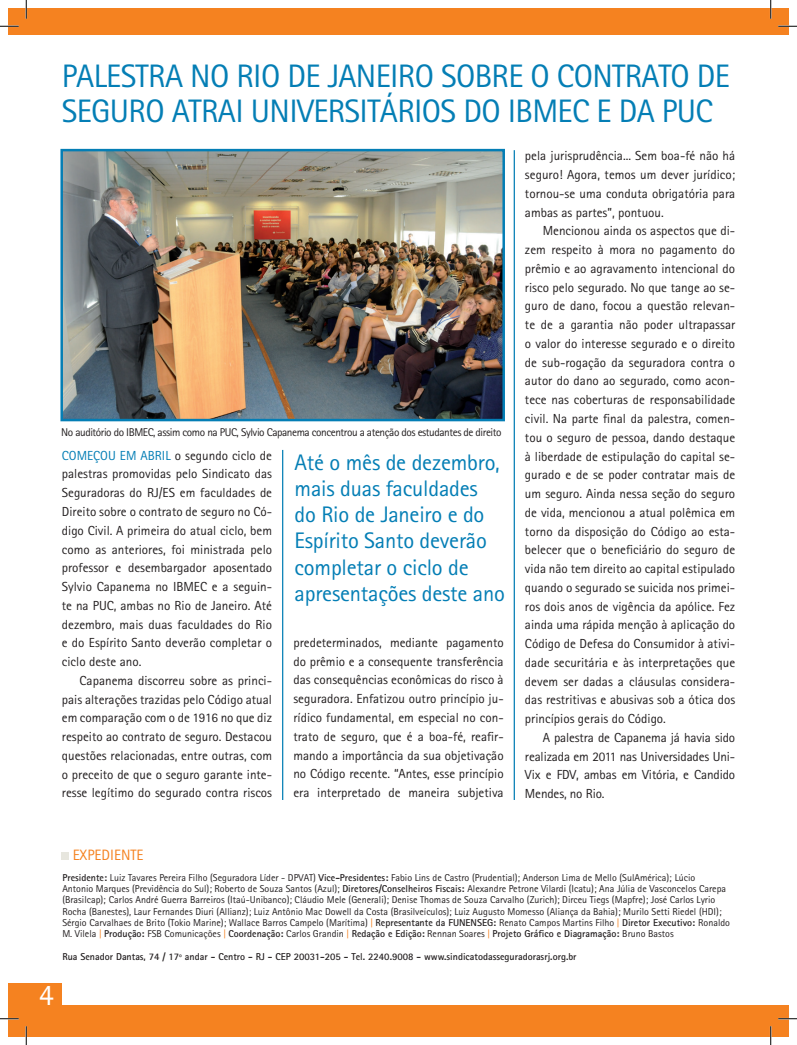
<style>
.page{position:relative;width:797px;height:1045px;background:#fff}
.page>*{position:absolute;margin:0;border:0;box-sizing:border-box;transform-origin:0 0}
.t1{font:32.5px/35px "Rotis Sans Serif";letter-spacing:-.02em;color:#047eb5}
.t2{font:30px "Rotis Sans Serif";color:#fff}
.t3{font:22.5px/26.2px "Rotis Sans Serif";letter-spacing:-.01em;color:#047eb5}
.t4{font:15px "Rotis Sans Serif";color:#f58220}
.t5{font:13.12px/18.8px "Rotis Sans Serif";color:#231f20;text-align:justify}
.t6{font:11.25px "Rotis Sans Serif";letter-spacing:-.04em;color:#231f20}
.t7{font:10px/11.2px "Rotis Sans Serif";color:#231f20}
.t8{font:700 10px "Rotis Sans Serif";color:#231f20}
.s1{color:#047eb5}
.s2{font-weight:700}
.s3{color:#f58220}
</style>
<div class="page">
<div style="left:9px;top:9px;width:779px;height:26px;background:#f58220"></div>
<div style="left:9px;top:1004px;width:779px;height:32px;background:#f58220"></div>
<div style="left:9px;top:983px;width:53px;height:53px;background:#f58220"></div>
<div style="left:62px;top:852px;width:7px;height:7px;background:#e7e6de"></div>
<hr style="left:513px;top:150px;width:2px;height:650px;background:#047eb5">
<hr style="left:282px;top:450px;width:1px;height:350px;background:#047eb5">
<img style="left:63px;top:152px;width:439px;height:266px">
<div style="left:60px;top:149px;width:445px;height:272px;border:2px solid #047eb5"></div>
<svg style="left:0;top:25px;width:19px;height:2px"></svg>
<svg style="left:778px;top:25px;width:19px;height:2px"></svg>
<svg style="left:0;top:1018px;width:19px;height:1px"></svg>
<svg style="left:778px;top:1018px;width:19px;height:1px"></svg>
<svg style="left:25px;top:0;width:2px;height:19px"></svg>
<svg style="left:25px;top:1026px;width:2px;height:19px"></svg>
<svg style="left:770px;top:0;width:1px;height:19px"></svg>
<svg style="left:770px;top:1026px;width:1px;height:19px"></svg>
<h1 class="t1" style="left:62px;top:58px;width:669px">PALESTRA NO RIO DE JAN EI RO SOBRE O CONTRATO DE<br>SEGURO ATRAI UNIVERSITÁRIOS DO I BMEC E DA PUC</h1>
<p class="t6" style="left:61px;top:425px;width:442px">No auditório do I BMEC, assim como na PUC, Sylvio Capanema concentrou a atenção dos estudantes de direito</p>
<h3 class="t3" style="left:294px;top:449px;width:212px">Até o mês de dezembro, mais duas faculdades<br>do Rio de Janeiro e do<br>Espírito Santo deverão completar o ciclo de apresentações deste ano</h3>
<p class="t5" style="left:62px;top:446px;width:212px"><span class="s1">Começou em abril</span> o segundo ciclo de palestras promovidas pelo Sindicato das Seguradoras do RJ/ES em faculdades de Direito sobre o contrato de seguro no Có&shy;digo Civil. A primeira do atual ciclo, bem como as anteriores, foi ministrada pelo professor e desembargador aposentado Sylvio Capanema no I BMEC e a seguin&shy;te na PUC, ambas no Rio de Janeiro. Até dezembro, mais duas faculdades do Rio e do Espírito Santo deverão completar o ciclo deste ano.</p>
<p class="t5" style="left:62px;top:671px;width:212px;text-indent:18px">Capanema discorreu sobre as princi&shy;pais alterações trazidas pelo Código atual em comparação com o de 1916 no que diz respeito ao contrato de seguro. Destacou questões relacionadas, entre outras, com o preceito de que o seguro garante inte&shy;resse legítimo do segurado contra riscos</p>
<p class="t5" style="left:293px;top:633px;width:212px">predeterminados, mediante pagamento do prêmio e a consequente transferência das consequências econômicas do risco à seguradora. Enfatizou outro princípio ju&shy;rídico fundamental, em especial no con&shy;trato de seguro, que é a boa-fé, reafir&shy;mando a importância da sua objetivação no Código recente. “Antes, esse princípio era interpretado de maneira subjetiva</p>
<p class="t5" style="left:525px;top:146px;width:212px">pela jurisprudência... Sem boa-fé não há seguro! Agora, temos um dever jurídico; tornou-se uma conduta obrigatória para ambas as partes”, pontuou.</p>
<p class="t5" style="left:525px;top:221px;width:212px;text-indent:18px">Mencionou ainda os aspectos que di&shy;zem respeito à mora no pagamento do prêmio e ao agravamento intencional do risco pelo segurado. No que tange ao se&shy;guro de dano, focou a questão relevan&shy;te de a garantia não poder ultrapassar o valor do interesse segurado e o direito de sub-rogação da seguradora contra o autor do dano ao segurado, como acon&shy;tece nas coberturas de responsabilidade civil. Na parte final da palestra, comen&shy;tou o seguro de pessoa, dando destaque à liberdade de estipulação do capital se&shy;gurado e de se poder contratar mais de um seguro. Ainda nessa seção do seguro de vida, mencionou a atual polêmica em torno da disposição do Código ao esta&shy;belecer que o beneficiário do seguro de vida não tem direito ao capital estipulado quando o segurado se suicida nos primei&shy;ros dois anos de vigência da apólice. Fez ainda uma rápida menção à aplicação do Código de Defesa do Consumidor à ativi&shy;dade securitária e às interpretações que devem ser dadas a cláusulas considera&shy;das restritivas e abusivas sob a ótica dos princípios gerais do Código.</p>
<p class="t5" style="left:525px;top:728px;width:212px;text-indent:18px">A palestra de Capanema já havia sido realizada em 2011 nas Universidades Uni-Vix e FDV, ambas em Vitória, e Candido Mendes, no Rio.</p>
<p class="t4" style="left:73px;top:846px;width:71px">Expediente</p>
<p class="t7" style="left:62px;top:871px;width:669px"><span class="s2">Presidente:</span> Luiz Tavares Pereira Filho (Seguradora Líder - DPVAT) <span class="s2">Vice-Presidentes:</span> Fabio Lins de Castro (Prudential); Anderson Lima de Mello (SulAmérica); Lúcio<br>Antonio Marques (Previdência do Sul); Roberto de Souza Santos (Azul); <span class="s2">Diretores/Conselheiros Fiscais:</span> Alexandre Petrone Vilardi (Icatu); Ana Júlia de Vasconcelos Carepa (Brasilcap); Carlos André Guerra Barreiros (Itaú-Unibanco); Cláudio Mele (Generali); Denise Thomas de Souza Carvalho (Zurich); Dirceu Tiegs (Mapfre); José Carlos Lyrio Rocha (Banestes), Laur Fernandes Diuri (Allianz); Luiz Antônio Mac Dowell da Costa (Brasilveículos); Luiz Augusto Momesso (Aliança da Bahia); Murilo Setti Riedel (HDI); Sérgio Carvalhaes de Brito (Tokio Marine); Wallace Barros Campelo (Marítima) <span class="s3">|</span> <span class="s2">Representante da FUNENSEG:</span> Renato Campos Martins Filho <span class="s3">|</span> <span class="s2">Diretor Executivo:</span> Ronaldo M. Vilela <span class="s3">|</span> <span class="s2">Produção:</span> FSB Comunicações <span class="s3">|</span> <span class="s2">Coordenação:</span> Carlos Grandin <span class="s3">|</span> <span class="s2">Redação e Edição:</span> Rennan Soares <span class="s3">|</span> <span class="s2">Projeto Gráfico e Diagramação:</span> Bruno Bastos</p>
<p class="t8" style="left:62px;top:949px;width:515px">Rua Senador Dantas, 74 / 17º andar - Centro - RJ - CEP 20031-205 - Tel. 2240.9008 - www.sindicatodasseguradorasrj.org.br</p>
<h2 class="t2" style="left:39px;top:977px;width:16px">4</h2>
</div>
